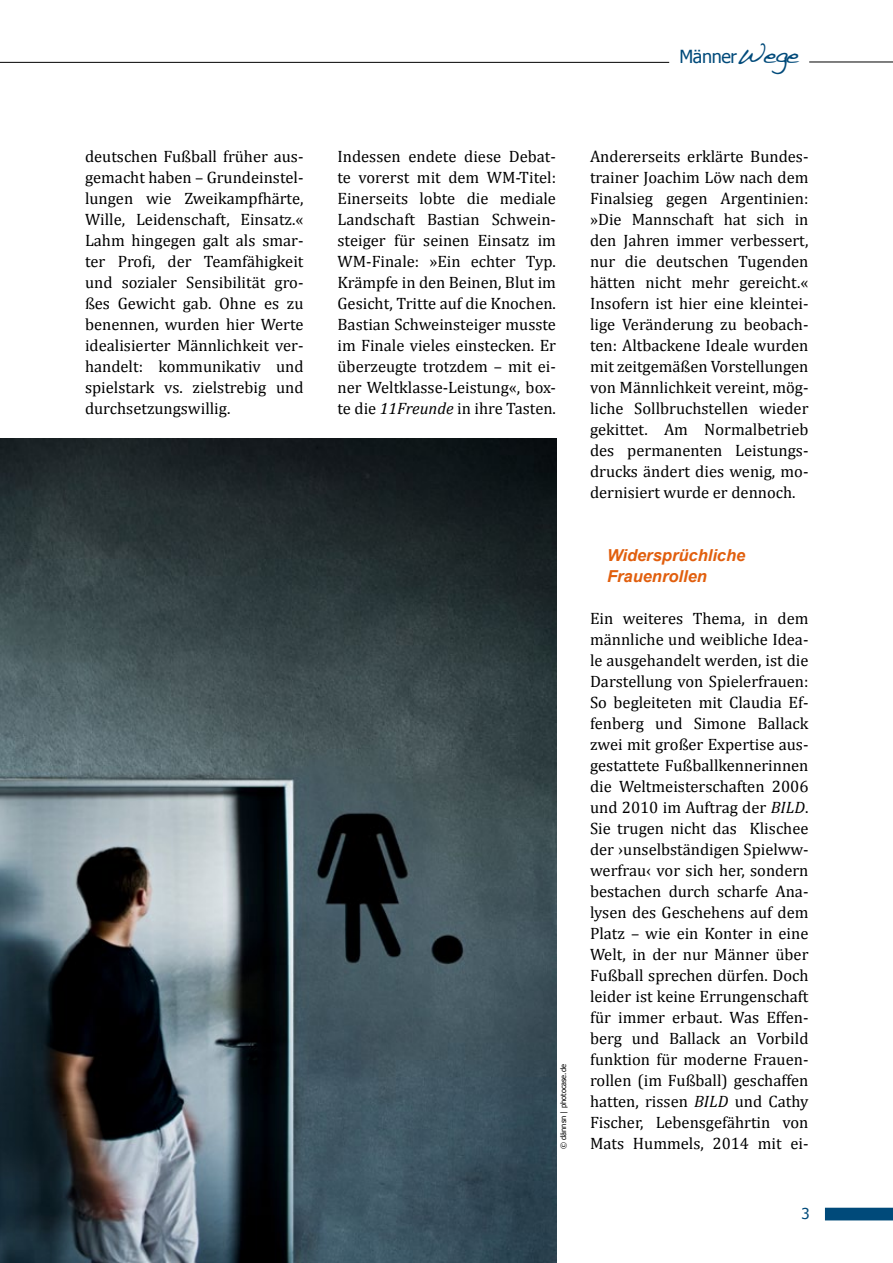
<style>
.page{position:relative;width:893px;height:1263px;background:#fff}
.page>*{position:absolute;margin:0;border:0;box-sizing:border-box;transform-origin:0 0}
.t1{font:18px "Tahoma";letter-spacing:-.02em;color:#004a7a}
.Lauftext_Cambria{font:16.5px/21px "Cambria";color:#000;text-align:justify}
.Zwi_Ü{font:italic 700 16.5px "Arial";color:#e15f0e}
.t2{font:15px "Tahoma";color:#004a7a}
.t3{font:7.5px "Tahoma";color:#000}
.s1{font-family:"Handwriting Dakota";font-size:27px}
.s2{font-style:italic}
</style>
<div class="page">
<svg style="left:825px;top:1208px;width:68px;height:12px"></svg>
<hr style="left:809px;top:62px;width:84px;height:1px;background:#000">
<hr style="left:0;top:62px;width:669px;height:1px;background:#000">
<img style="left:0;top:438px;width:556px;height:825px">
<p class="t1" style="left:679px;top:45px;width:121px">Männer<span class="s1">Wege</span></p>
<p class="Lauftext_Cambria" style="left:85px;top:145px;width:220px">deutschen Fußball früher aus&shy;gemacht haben – Grundeinstel&shy;lungen wie Zweikampfhärte, Wille, Leidenschaft, Einsatz.« Lahm hingegen galt als smar&shy;ter Profi, der Teamfähigkeit und sozialer Sensibilität gro&shy;ßes Gewicht gab. Ohne es zu benennen, wurden hier Werte idealisierter Männlichkeit ver&shy;handelt: kommunikativ und spielstark vs. zielstrebig und durchsetzungswillig.</p>
<p class="Lauftext_Cambria" style="left:338px;top:145px;width:220px">Indessen endete diese Debat&shy;te vorerst mit dem WM-Titel:<br>Einerseits lobte die mediale Landschaft Bastian Schwein&shy;steiger für seinen Einsatz im WM-Finale: »Ein echter Typ.<br>Krämpfe in den Beinen, Blut im Gesicht, Tritte auf die Knochen.<br>Bastian Schweinsteiger musste im Finale vieles einstecken. Er überzeugte trotzdem – mit ei&shy;ner Weltklasse-Leistung«, box&shy;te die <span class="s2">11Freunde</span> in ihre Tasten.</p>
<p class="Lauftext_Cambria" style="left:590px;top:145px;width:220px">Andererseits erklärte Bundes&shy;trainer Joachim Löw nach dem Finalsieg gegen Argentinien: »Die Mannschaft hat sich in den Jahren immer verbessert, nur die deutschen Tugenden hätten nicht mehr gereicht.« Insofern ist hier eine kleintei&shy;lige Veränderung zu beobach&shy;ten: Altbackene Ideale wurden mit zeitgemäßen Vorstellungen von Männlichkeit vereint, mög&shy;liche Sollbruchstellen wieder gekittet. Am Normalbetrieb des permanenten Leistungs&shy;drucks ändert dies wenig, mo&shy;dernisiert wurde er dennoch.</p>
<p class="t3" style="left:558px;top:1149px;width:86px;rotate:-90deg">© dännsn | photocase.de</p>
<p class="Zwi_Ü" style="left:607px;top:544px;width:140px">Widersprüchliche</p>
<p class="Zwi_Ü" style="left:607px;top:565px;width:101px">Frauenrollen</p>
<p class="Lauftext_Cambria" style="left:590px;top:607px;width:220px">Ein weiteres Thema, in dem männliche und weibliche Idea&shy;le ausgehandelt werden, ist die Darstellung von Spielerfrauen:<br>So begleiteten mit Claudia Ef&shy;fenberg und Simone Ballack zwei mit großer Expertise aus&shy;gestattete Fußballkennerinnen die Weltmeisterschaften 2006 und 2010 im Auftrag der <span class="s2">BILD</span>.<br>Sie trugen nicht das Klischee der ›unselbständigen Spielww&shy;werfrau‹ vor sich her, sondern bestachen durch scharfe Ana&shy;lysen des Geschehens auf dem Platz – wie ein Konter in eine Welt, in der nur Männer über Fußball sprechen dürfen. Doch leider ist keine Errungenschaft für immer erbaut. Was Effen&shy;berg und Ballack an Vorbild funktion für moderne Frauen&shy;rollen (im Fußball) geschaffen hatten, rissen <span class="s2">BILD</span> und Cathy Fischer, Lebensgefährtin von</p>
<p class="Lauftext_Cambria" style="left:590px;top:1132px;width:220px">Mats Hummels, 2014 mit ei-</p>
<p class="t2" style="left:801px;top:1204px;width:10px">3</p>
</div>
